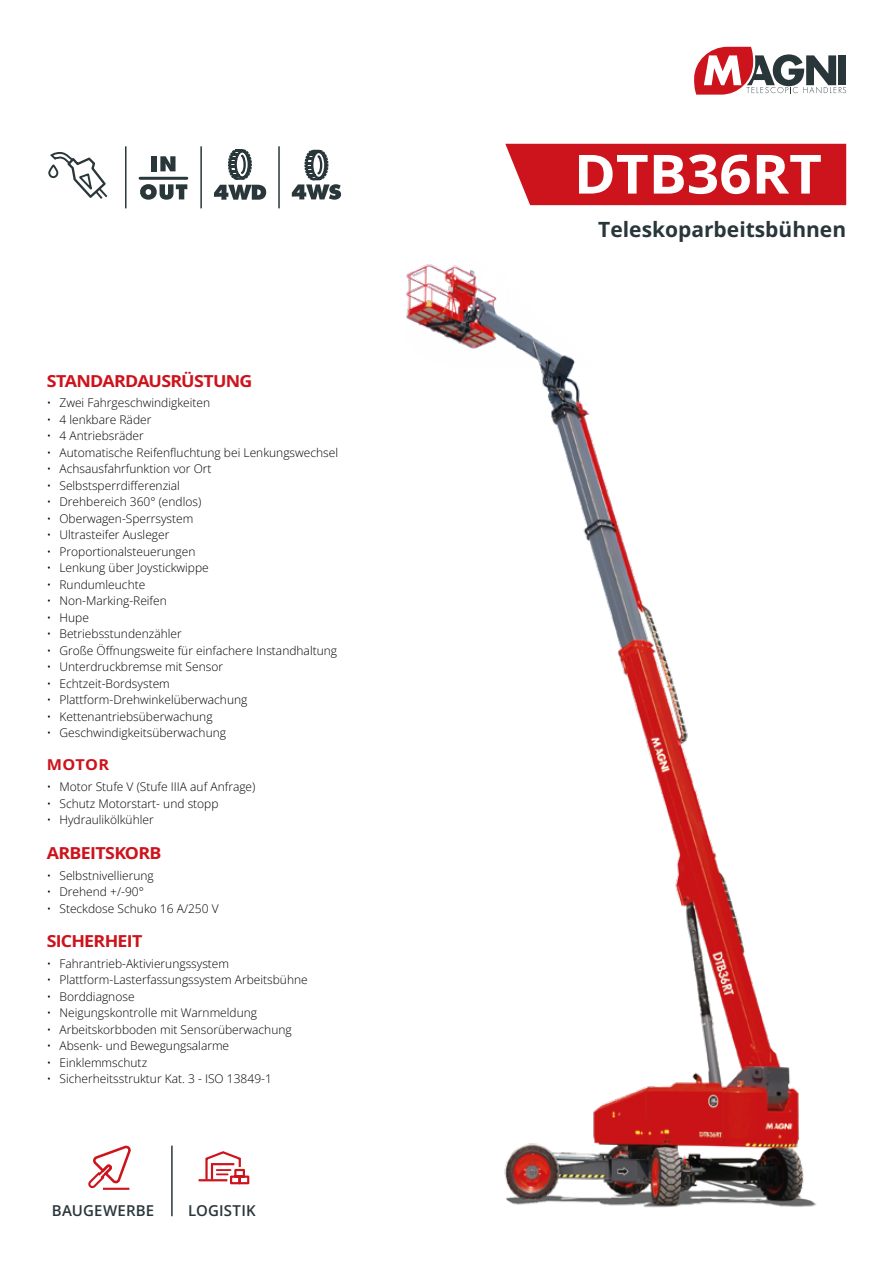
<style>
.page{position:relative;width:893px;height:1263px;background:#fff}
.page>*{position:absolute;margin:0;border:0;box-sizing:border-box;transform-origin:0 0}
.t1{font:700 54px "Open Sans";color:#fff;scale:1.05 1}
.t2{font:700 21px "Open Sans";color:#29363a}
.t3{font:700 16.5px "Open Sans";letter-spacing:-.04em;color:#cd131c;scale:1.08 1}
.t4{font:600 15px "Open Sans";letter-spacing:.01em;color:#29363a}
.t5{font:700 15px "Open Sans";letter-spacing:.02em;color:#cd131c;scale:1.08 1}
.t6{font:300 12px "Open Sans";color:#000}
</style>
<div class="page">
<svg style="left:694px;top:47px;width:152px;height:48px"></svg>
<div style="left:505px;top:144px;width:342px;height:61px;background:#cd131c"></div>
<img style="left:406px;top:264px;width:411px;height:944px">
<div style="left:152px;top:156px;width:5px;height:15px;background:#29363a"></div>
<svg style="left:160px;top:156px;width:15px;height:15px"></svg>
<svg style="left:140px;top:184px;width:47px;height:16px"></svg>
<hr style="left:140px;top:177px;width:47px;height:3px;background:#29363a">
<svg style="left:48px;top:152px;width:60px;height:47px"></svg>
<hr style="left:125px;top:146px;width:2px;height:62px;background:#29363a">
<hr style="left:200px;top:146px;width:2px;height:62px;background:#29363a">
<hr style="left:278px;top:146px;width:2px;height:62px;background:#29363a">
<svg style="left:214px;top:149px;width:52px;height:51px"></svg>
<svg style="left:292px;top:150px;width:49px;height:50px"></svg>
<svg style="left:88px;top:1145px;width:43px;height:45px"></svg>
<hr style="left:103px;top:1188px;width:26px;height:2px;background:#cd131c">
<svg style="left:204px;top:1151px;width:46px;height:34px"></svg>
<hr style="left:199px;top:1179px;width:28px;height:2px;background:#cd131c">
<hr style="left:171px;top:1145px;width:2px;height:71px;background:#29363a">
<h3 class="t3" style="left:47px;top:369px;width:192px">STANDARDAUSRÜSTUNG</h3>
<p class="t6" style="left:47px;top:395px;width:165px">• Zwei Fahrgeschwindigkeiten</p>
<p class="t6" style="left:47px;top:411px;width:106px">• 4 lenkbare Räder</p>
<p class="t6" style="left:47px;top:428px;width:99px">• 4 Antriebsräder</p>
<p class="t6" style="left:47px;top:444px;width:293px">• Automatische Reifenfluchtung bei Lenkungswechsel</p>
<p class="t6" style="left:47px;top:461px;width:166px">• Achsausfahrfunktion vor Ort</p>
<p class="t6" style="left:47px;top:477px;width:135px">• Selbstsperrdifferenzial</p>
<p class="t6" style="left:47px;top:494px;width:156px">• Drehbereich 360° (endlos)</p>
<p class="t6" style="left:47px;top:510px;width:148px">• Oberwagen-Sperrsystem</p>
<p class="t6" style="left:47px;top:527px;width:124px">• Ultrasteifer Ausleger</p>
<p class="t6" style="left:47px;top:543px;width:150px">• Proportionalsteuerungen</p>
<p class="t6" style="left:47px;top:560px;width:164px">• Lenkung über Joystickwippe</p>
<p class="t6" style="left:47px;top:576px;width:100px">• Rundumleuchte</p>
<p class="t6" style="left:47px;top:593px;width:122px">• Non-Marking-Reifen</p>
<p class="t6" style="left:47px;top:609px;width:44px">• Hupe</p>
<p class="t6" style="left:47px;top:626px;width:137px">• Betriebsstundenzähler</p>
<p class="t6" style="left:47px;top:642px;width:292px">• Große Öffnungsweite für einfachere Instandhaltung</p>
<p class="t6" style="left:47px;top:659px;width:178px">• Unterdruckbremse mit Sensor</p>
<p class="t6" style="left:47px;top:675px;width:125px">• Echtzeit-Bordsystem</p>
<p class="t6" style="left:47px;top:692px;width:202px">• Plattform-Drehwinkelüberwachung</p>
<p class="t6" style="left:47px;top:708px;width:167px">• Kettenantriebsüberwachung</p>
<p class="t6" style="left:47px;top:725px;width:181px">• Geschwindigkeitsüberwachung</p>
<p class="t5" style="left:47px;top:754px;width:59px">MOTOR</p>
<p class="t6" style="left:47px;top:778px;width:210px">• Motor Stufe V (Stufe IIIA auf Anfrage)</p>
<p class="t6" style="left:47px;top:795px;width:173px">• Schutz Motorstart- und stopp</p>
<p class="t6" style="left:47px;top:811px;width:109px">• Hydraulikölkühler</p>
<h3 class="t3" style="left:47px;top:841px;width:108px">ARBEITSKORB</h3>
<p class="t6" style="left:47px;top:867px;width:109px">• Selbstnivellierung</p>
<p class="t6" style="left:47px;top:883px;width:99px">• Drehend +/-90°</p>
<p class="t6" style="left:47px;top:900px;width:173px">• Steckdose Schuko 16 A/250 V</p>
<h3 class="t3" style="left:47px;top:929px;width:90px">SICHERHEIT</h3>
<p class="t6" style="left:47px;top:955px;width:184px">• Fahrantrieb-Aktivierungssystem</p>
<p class="t6" style="left:47px;top:972px;width:263px">• Plattform-Lasterfassungssystem Arbeitsbühne</p>
<p class="t6" style="left:47px;top:988px;width:89px">• Borddiagnose</p>
<p class="t6" style="left:47px;top:1005px;width:212px">• Neigungskontrolle mit Warnmeldung</p>
<p class="t6" style="left:47px;top:1021px;width:247px">• Arbeitskorbboden mit Sensorüberwachung</p>
<p class="t6" style="left:47px;top:1038px;width:184px">• Absenk- und Bewegungsalarme</p>
<p class="t6" style="left:47px;top:1054px;width:102px">• Einklemmschutz</p>
<p class="t6" style="left:47px;top:1071px;width:227px">• Sicherheitsstruktur Kat. 3 - ISO 13849-1</p>
<p class="t4" style="left:52px;top:1200px;width:104px">BAUGEWERBE</p>
<p class="t4" style="left:188px;top:1200px;width:69px">LOGISTIK</p>
<h1 class="t1" style="left:574px;top:136px;width:238px">DTB36RT</h1>
<h2 class="t2" style="left:598px;top:215px;width:249px">Teleskoparbeitsbühnen</h2>
</div>
